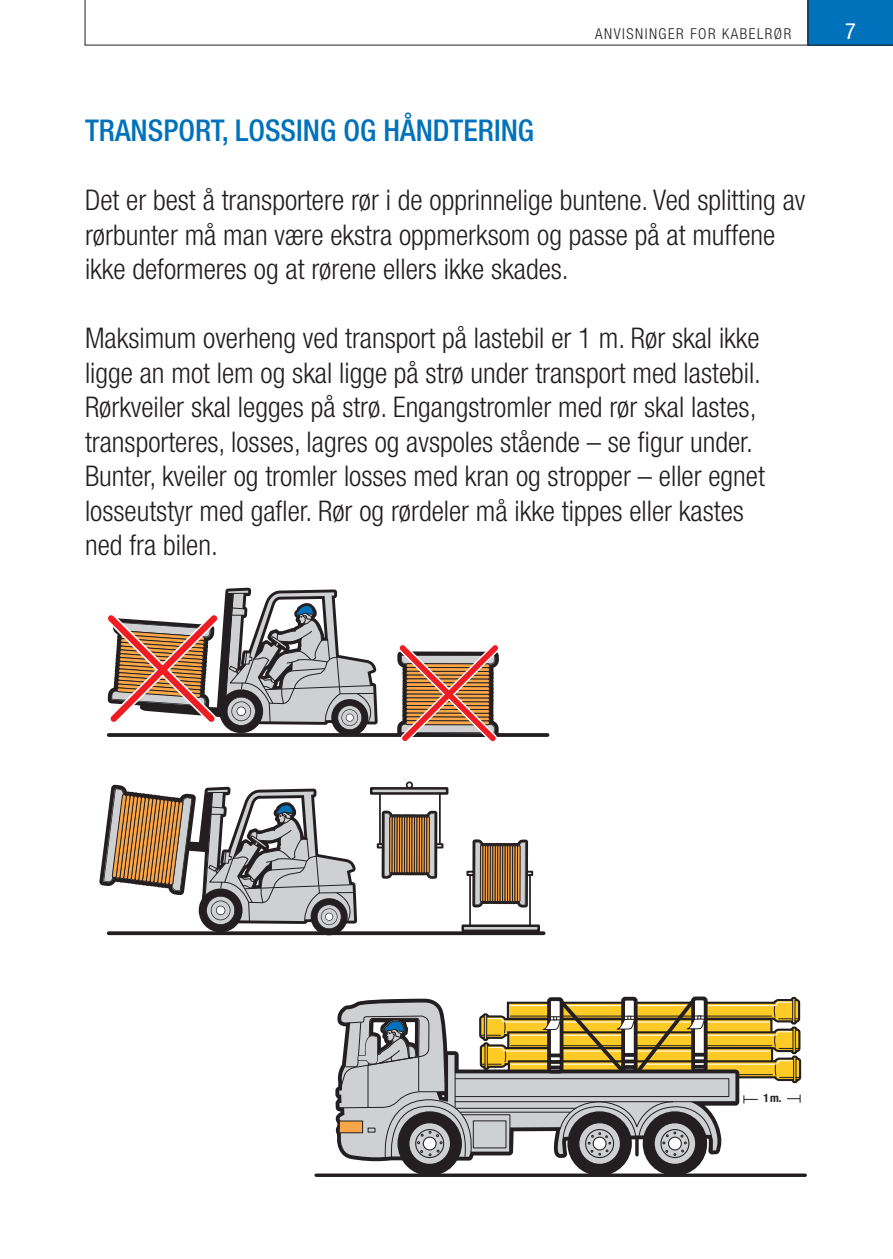
<style>
.page{position:relative;width:893px;height:1259px;background:#fff}
.page>*{position:absolute;margin:0;border:0;box-sizing:border-box;transform-origin:0 0}
.t1{font:500 condensed 30px "Helvetica Neue LT Std";color:#0072bc}
.t2{font:300 condensed 28.5px/34.5px "Helvetica Neue LT Std";color:#231f20}
.t3{font:condensed 22.5px "Helvetica Neue LT Std";color:#fff}
.t4{font:300 condensed 15px "Helvetica Neue LT Std";letter-spacing:.1em;color:#231f20}
.t5{font:700 condensed 11.7px "Helvetica Neue";color:#231f20}
</style>
<div class="page">
<div style="left:397px;top:1111px;width:65px;height:64px;background:#231f20;border-radius:50%"></div>
<div style="left:567px;top:1111px;width:65px;height:64px;background:#231f20;border-radius:50%"></div>
<div style="left:643px;top:1111px;width:64px;height:64px;background:#231f20;border-radius:50%"></div>
<svg style="left:316px;top:1173px;width:489px;height:4px;background:#3d3a3b"></svg>
<svg style="left:338px;top:996px;width:464px;height:169px"></svg>
<div style="left:219px;top:689px;width:44px;height:44px;background:#231f20;border-radius:50%"></div>
<div style="left:331px;top:699px;width:37px;height:37px;background:#231f20;border-radius:50%"></div>
<svg style="left:109px;top:733px;width:439px;height:4px"></svg>
<svg style="left:109px;top:931px;width:435px;height:4px;background:#312d2e"></svg>
<div style="left:434px;top:843px;width:9px;height:5px;border:2px solid #231f20"></div>
<div style="left:377px;top:843px;width:9px;height:5px;border:2px solid #231f20"></div>
<div style="left:311px;top:898px;width:37px;height:37px;background:#231f20;border-radius:50%"></div>
<div style="left:370px;top:787px;width:78px;height:7px;border:3px solid #231f20"></div>
<hr style="left:379px;top:794px;width:2px;height:50px;background:#231f20">
<hr style="left:439px;top:793px;width:2px;height:51px;background:#231f20">
<div style="left:406px;top:781px;width:7px;height:7px;border:2px solid #231f20;border-radius:50%"></div>
<div style="left:524px;top:870px;width:9px;height:6px;border:2px solid #231f20"></div>
<div style="left:461px;top:924px;width:79px;height:8px;border:3px solid #231f20"></div>
<hr style="left:529px;top:875px;width:2px;height:50px;background:#231f20">
<hr style="left:469px;top:875px;width:2px;height:50px;background:#231f20">
<svg style="left:378px;top:810px;width:64px;height:69px"></svg>
<div style="left:389px;top:816px;width:4px;height:57px;border:1px solid #231f20"></div>
<div style="left:392px;top:816px;width:3px;height:57px;border:1px solid #231f20"></div>
<div style="left:394px;top:816px;width:4px;height:57px;border:1px solid #231f20"></div>
<div style="left:397px;top:816px;width:3px;height:57px;border:1px solid #231f20"></div>
<div style="left:399px;top:816px;width:4px;height:57px;border:1px solid #231f20"></div>
<div style="left:402px;top:816px;width:3px;height:57px;border:1px solid #231f20"></div>
<div style="left:404px;top:816px;width:3px;height:57px;border:1px solid #231f20"></div>
<div style="left:407px;top:816px;width:3px;height:57px;border:1px solid #231f20"></div>
<div style="left:409px;top:816px;width:3px;height:57px;border:1px solid #231f20"></div>
<div style="left:412px;top:816px;width:3px;height:57px;border:1px solid #231f20"></div>
<div style="left:414px;top:816px;width:3px;height:57px;border:1px solid #231f20"></div>
<div style="left:416px;top:816px;width:4px;height:57px;border:1px solid #231f20"></div>
<div style="left:419px;top:816px;width:3px;height:57px;border:1px solid #231f20"></div>
<div style="left:421px;top:816px;width:4px;height:57px;border:1px solid #231f20"></div>
<div style="left:424px;top:816px;width:3px;height:57px;border:1px solid #231f20"></div>
<div style="left:426px;top:816px;width:4px;height:57px;border:1px solid #231f20"></div>
<svg style="left:467px;top:839px;width:65px;height:68px"></svg>
<div style="left:480px;top:845px;width:3px;height:57px;border:1px solid #231f20"></div>
<div style="left:482px;top:845px;width:4px;height:57px;border:1px solid #231f20"></div>
<div style="left:485px;top:845px;width:3px;height:57px;border:1px solid #231f20"></div>
<div style="left:487px;top:845px;width:4px;height:57px;border:1px solid #231f20"></div>
<div style="left:490px;top:845px;width:3px;height:57px;border:1px solid #231f20"></div>
<div style="left:492px;top:845px;width:4px;height:57px;border:1px solid #231f20"></div>
<div style="left:495px;top:845px;width:3px;height:57px;border:1px solid #231f20"></div>
<div style="left:497px;top:845px;width:4px;height:57px;border:1px solid #231f20"></div>
<div style="left:500px;top:845px;width:3px;height:57px;border:1px solid #231f20"></div>
<div style="left:502px;top:845px;width:4px;height:57px;border:1px solid #231f20"></div>
<div style="left:505px;top:845px;width:3px;height:57px;border:1px solid #231f20"></div>
<div style="left:507px;top:845px;width:4px;height:57px;border:1px solid #231f20"></div>
<div style="left:510px;top:845px;width:3px;height:57px;border:1px solid #231f20"></div>
<div style="left:512px;top:845px;width:3px;height:57px;border:1px solid #231f20"></div>
<div style="left:515px;top:845px;width:3px;height:57px;border:1px solid #231f20"></div>
<div style="left:517px;top:845px;width:3px;height:57px;border:1px solid #231f20"></div>
<div style="left:199px;top:888px;width:44px;height:44px;background:#231f20;border-radius:50%"></div>
<svg style="left:99px;top:784px;width:258px;height:145px"></svg>
<svg style="left:397px;top:645px;width:102px;height:97px"></svg>
<svg style="left:107px;top:587px;width:271px;height:143px"></svg>
<svg style="left:85px;top:0;width:808px;height:45px"></svg>
<p class="t1" style="left:85px;top:113px;width:450px">TRANSPORT, LOSSING OG HÅNDTERING</p>
<p class="t4" style="left:595px;top:25px;width:198px">ANVISNINGER FOR KABELRØR</p>
<p class="t3" style="left:845px;top:18px;width:12px">7</p>
<p class="t2" style="left:85px;top:183px;width:722px">Det er best å transportere rør i de opprinnelige buntene. Ved splitting av rørbunter må man være ekstra oppmerksom og passe på at muffene ikke deformeres og at rørene ellers ikke skades.</p>
<p class="t2" style="left:85px;top:321px;width:681px">Maksimum overheng ved transport på lastebil er 1 m. Rør skal ikke ligge an mot lem og skal ligge på strø under transport med lastebil.<br>Rørkveiler skal legges på strø. Engangstromler med rør skal lastes, transporteres, losses, lagres og avspoles stående – se figur under.<br>Bunter, kveiler og tromler losses med kran og stropper – eller egnet losseutstyr med gafler. Rør og rørdeler må ikke tippes eller kastes ned fra bilen.</p>
<p class="t5" style="left:763px;top:1088px;width:20px">1 m.</p>
</div>
